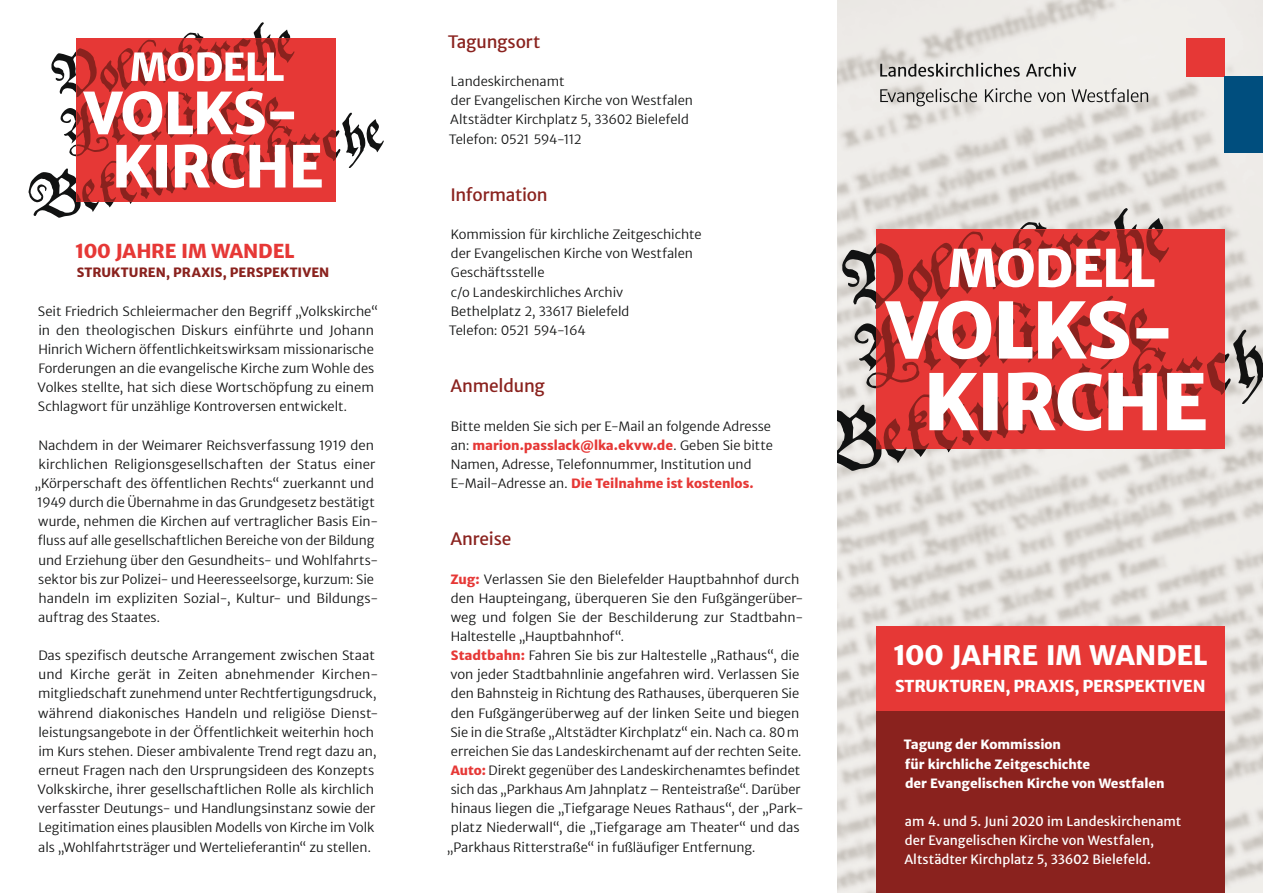
<style>
.page{position:relative;width:1263px;height:893px;background:#fff}
.page>*{position:absolute;margin:0;border:0;box-sizing:border-box;transform-origin:0 0}
.t1{font:900 27px "Merriweather Sans E Kv W";letter-spacing:-.015em;color:#fff}
.t2{font:900 19.35px "Merriweather Sans E Kv W";letter-spacing:-.015em;color:#e63836}
.t3{font:17.25px "Merriweather Sans E Kv W";letter-spacing:-.01em;color:#8a221e}
.t4{font:900 16.5px "Merriweather Sans E Kv W";letter-spacing:-.015em;color:#fff}
.t5{font:300 12.9px/19.2px "Merriweather Sans E Kv W";color:#111212}
.t6{font:12.9px/19.2px "Merriweather Sans E Kv W";color:#fff}
.t7{font:900 12.9px/19.2px "Merriweather Sans E Kv W";letter-spacing:-.005em;color:#fff}
.t8{font:900 12.9px "Merriweather Sans E Kv W";color:#8a221e}
.s1{font-weight:900;color:#e63836}
</style>
<div class="page">
<img style="left:838px;top:0;width:425px;height:893px">
<svg style="left:880px;top:88px;width:268px;height:18px"></svg>
<div style="left:1186px;top:38px;width:39px;height:39px;background:#e63836"></div>
<div style="left:1225px;top:77px;width:38px;height:76px;background:#004e7e"></div>
<svg style="left:880px;top:63px;width:196px;height:14px"></svg>
<svg style="left:28px;top:22px;width:356px;height:196px"></svg>
<svg style="left:77px;top:38px;width:259px;height:164px"></svg>
<div style="left:876px;top:626px;width:349px;height:85px;background:#e63836"></div>
<div style="left:876px;top:711px;width:349px;height:182px;background:#8a221e"></div>
<svg style="left:838px;top:208px;width:425px;height:263px"></svg>
<svg style="left:876px;top:230px;width:349px;height:219px;fill:#e63836"></svg>
<svg style="left:885px;top:248px;width:320px;height:183px;fill:#e63836"></svg>
<h2 class="t2" style="left:75px;top:233px;width:221px">100 JAHRE IM WANDEL</h2>
<p class="t8" style="left:77px;top:261px;width:254px">STRUKTUREN, PRAXIS, PERSPEKTIVEN</p>
<p class="t5" style="left:38px;top:300px;width:342px">Seit Friedrich Schleiermacher den Begriff „Volkskirche“ in den theologischen Diskurs einführte und Johann Hinrich Wichern öffentlichkeitswirksam missionarische Forderungen an die evangelische Kirche zum Wohle des Volkes stellte, hat sich diese Wortschöpfung zu einem Schlagwort für unzählige Kontroversen entwickelt.</p>
<p class="t5" style="left:35px;top:434px;width:345px">Nachdem in der Weimarer Reichsverfassung 1919 den kirchlichen Religionsgesellschaften der Status einer „Körperschaft des öffentlichen Rechts“ zuerkannt und 1949 durch die Übernahme in das Grundgesetz bestätigt wurde, nehmen die Kirchen auf vertraglicher Basis Ein&shy;fluss auf alle gesellschaftlichen Bereiche von der Bildung und Erziehung über den Gesundheits- und Wohlfahrts&shy;sektor bis zur Polizei- und Heeresseelsorge, kurzum: Sie handeln im expliziten Sozial-, Kultur- und Bildungs&shy;auftrag des Staates.</p>
<p class="t5" style="left:38px;top:644px;width:342px">Das spezifisch deutsche Arrangement zwischen Staat und Kirche gerät in Zeiten abnehmender Kirchen&shy;mitgliedschaft zunehmend unter Rechtfertigungsdruck, während diakonisches Handeln und religiöse Dienst&shy;leistungsangebote in der Öffentlichkeit weiterhin hoch im Kurs stehen. Dieser ambivalente Trend regt dazu an, erneut Fragen nach den Ursprungsideen des Konzepts Volkskirche, ihrer gesellschaftlichen Rolle als kirchlich verfasster Deutungs- und Handlungsinstanz sowie der Legitimation eines plausiblen Modells von Kirche im Volk als „Wohlfahrtsträger und Wertelieferantin“ zu stellen.</p>
<h3 class="t3" style="left:448px;top:27px;width:94px">Tagungsort</h3>
<p class="t5" style="left:449px;top:70px;width:246px">Landeskirchenamt<br>der Evangelischen Kirche von Westfalen<br>Altstädter Kirchplatz 5, 33602 Bielefeld<br>Telefon: 0521 594-112</p>
<h3 class="t3" style="left:450px;top:180px;width:99px">Information</h3>
<p class="t5" style="left:449px;top:223px;width:254px">Kommission für kirchliche Zeitgeschichte der Evangelischen Kirche von Westfalen<br>Geschäftsstelle<br>c/o Landeskirchliches Archiv<br>Bethelplatz 2, 33617 Bielefeld<br>Telefon: 0521 594-164</p>
<h3 class="t3" style="left:450px;top:371px;width:96px">Anmeldung</h3>
<p class="t5" style="left:451px;top:415px;width:324px">Bitte melden Sie sich per E-Mail an folgende Adresse an: <span class="s1">marion.passlack@lka.ekvw.de</span>. Geben Sie bitte Namen, Adresse, Telefonnummer, Institution und E-Mail-Adresse an. <span class="s1">Die Teilnahme ist kostenlos.</span></p>
<h3 class="t3" style="left:450px;top:524px;width:62px">Anreise</h3>
<p class="t5" style="left:447px;top:568px;width:358px"><span class="s1">Zug:</span> Verlassen Sie den Bielefelder Hauptbahnhof durch den Haupteingang, überqueren Sie den Fußgängerüber&shy;weg und folgen Sie der Beschilderung zur Stadtbahn-Haltestelle „Hauptbahnhof“.<br><span class="s1">Stadtbahn:</span> Fahren Sie bis zur Haltestelle „Rathaus“, die von jeder Stadtbahnlinie angefahren wird. Verlassen Sie den Bahnsteig in Richtung des Rathauses, überqueren Sie den Fußgängerüberweg auf der linken Seite und biegen Sie in die Straße „Altstädter Kirchplatz“ ein. Nach ca. 80m erreichen Sie das Landeskirchenamt auf der rechten Seite.<br><span class="s1">Auto:</span> Direkt gegenüber des Landeskirchenamtes befindet sich das „Parkhaus Am Jahnplatz – Renteistraße“. Darüber hinaus liegen die „Tiefgarage Neues Rathaus“, der „Park&shy;platz Niederwall“, die „Tiefgarage am Theater“ und das „Parkhaus Ritterstraße“ in fußläufiger Entfernung.</p>
<h1 class="t1" style="left:893px;top:631px;width:316px">100 JAHRE IM WANDEL</h1>
<p class="t4" style="left:895px;top:671px;width:312px">STRUKTUREN, PRAXIS, PERSPEKTIVEN</p>
<p class="t7" style="left:904px;top:734px;width:262px">Tagung der Kommission<br>für kirchliche Zeitgeschichte<br>der Evangelischen Kirche von Westfalen</p>
<p class="t6" style="left:904px;top:810px;width:279px">am 4. und 5. Juni 2020 im Landeskirchenamt der Evangelischen Kirche von Westfalen,<br>Altstädter Kirchplatz 5, 33602 Bielefeld.</p>
</div>
